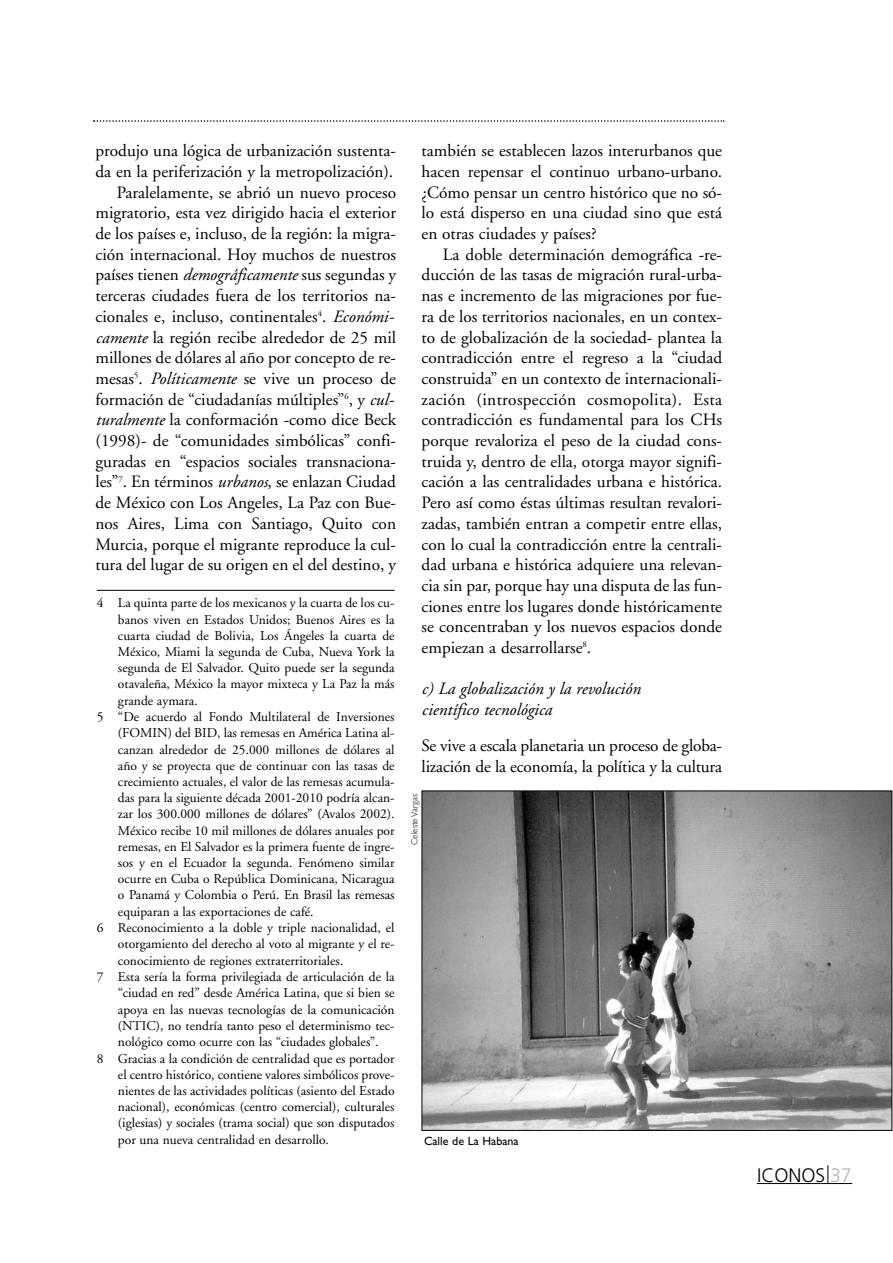
<style>
.page{position:relative;width:893px;height:1263px;background:#fff}
.page>*{position:absolute;margin:0;border:0;box-sizing:border-box;transform-origin:0 0}
.t1{font:300 19.5px "Frutiger";color:#000}
.t2{font:17.25px/20.7px "Adobe Garamond";color:#000;text-align:justify}
.t3{font:italic 17.25px/20.7px "Adobe Garamond";color:#000}
.t4{font:13.5px "Adobe Garamond";color:#000}
.t5{font:12px "Gill Sans";color:#000}
.t6{font:300 9px "Gill Sans";color:#000}
.s1{font-style:italic}
.s2{color:#b3b3b3}
</style>
<div class="page">
<hr style="left:756px;top:1183px;width:96px;height:1px;background:#000">
<svg style="left:827px;top:1165px;width:1px;height:18px"></svg>
<svg style="left:93px;top:120px;width:631px;height:2px"></svg>
<img style="left:423px;top:793px;width:467px;height:336px">
<div style="left:421px;top:791px;width:471px;height:340px;border:1px solid #000"></div>
<hr style="left:97px;top:590px;width:297px;height:1px;background:#000">
<p class="t2" style="left:95px;top:142px;width:302px;text-align:right">produjo una lógica de urbanización sustenta&shy;da en la periferización y la metropolización).<br>Paralelamente, se abrió un nuevo proceso migratorio, esta vez dirigido hacia el exterior de los países e, incluso, de la región: la migra&shy;ción internacional. Hoy muchos de nuestros países tienen <span class="s1">demográficamente</span> sus segundas y terceras ciudades fuera de los territorios na&shy;cionales e, incluso, continentales<sup>4</sup>. <span class="s1">Económi&shy;camente</span> la región recibe alrededor de 25 mil millones de dólares al año por concepto de re&shy;mesas<sup>5</sup>. <span class="s1">Políticamente</span> se vive un proceso de formación de “ciudadanías múltiples”<sup>6</sup>, y <span class="s1">cul&shy;turalmente</span> la conformación -como dice Beck (1998)- de “comunidades simbólicas” confi&shy;guradas en “espacios sociales transnaciona&shy;les”<sup>7</sup>. En términos <span class="s1">urbanos</span>, se enlazan Ciudad de México con Los Angeles, La Paz con Bue&shy;nos Aires, Lima con Santiago, Quito con Murcia, porque el migrante reproduce la cul&shy;tura del lugar de su origen en el del destino, y</p>
<p class="t2" style="left:421px;top:142px;width:302px">también se establecen lazos interurbanos que hacen repensar el continuo urbano-urbano. ¿Cómo pensar un centro histórico que no só&shy;lo está disperso en una ciudad sino que está en otras ciudades y países?</p>
<p class="t2" style="left:421px;top:245px;width:302px;text-indent:21px">La doble determinación demográfica -re&shy;ducción de las tasas de migración rural-urba&shy;nas e incremento de las migraciones por fue&shy;ra de los territorios nacionales, en un contex&shy;to de globalización de la sociedad- plantea la contradicción entre el regreso a la “ciudad construida” en un contexto de internacionali&shy;zación (introspección cosmopolita). Esta contradicción es fundamental para los CHs porque revaloriza el peso de la ciudad cons&shy;truida y, dentro de ella, otorga mayor signifi&shy;cación a las centralidades urbana e histórica.<br>Pero así como éstas últimas resultan revalori&shy;zadas, también entran a competir entre ellas, con lo cual la contradicción entre la centrali&shy;dad urbana e histórica adquiere una relevan&shy;cia sin par, porque hay una disputa de las fun&shy;ciones entre los lugares donde históricamente se concentraban y los nuevos espacios donde empiezan a desarrollarse<sup>8</sup>.</p>
<p class="t3" style="left:421px;top:680px;width:220px">c) La globalización y la revolución científico tecnológica</p>
<p class="t2" style="left:421px;top:737px;width:302px">Se vive a escala planetaria un proceso de globa&shy;lización de la economía, la política y la cultura</p>
<p class="t4" style="left:97px;top:598px;width:299px">4 La quinta parte de los mexicanos y la cuarta de los cu-</p>
<p class="t4" style="left:118px;top:614px;width:278px">banos viven en Estados Unidos; Buenos Aires es la</p>
<p class="t4" style="left:118px;top:630px;width:278px">cuarta ciudad de Bolivia, Los Ángeles la cuarta de</p>
<p class="t4" style="left:118px;top:646px;width:278px">México, Miami la segunda de Cuba, Nueva York la</p>
<p class="t4" style="left:118px;top:662px;width:278px">segunda de El Salvador. Quito puede ser la segunda</p>
<p class="t4" style="left:118px;top:679px;width:278px">otavaleña, México la mayor mixteca y La Paz la más</p>
<p class="t4" style="left:118px;top:695px;width:81px">grande aymara.</p>
<p class="t4" style="left:97px;top:711px;width:299px">5 “De acuerdo al Fondo Multilateral de Inversiones</p>
<p class="t4" style="left:118px;top:728px;width:278px">(FOMIN) del BID, las remesas en América Latina al-</p>
<p class="t4" style="left:118px;top:744px;width:278px">canzan alrededor de 25.000 millones de dólares al</p>
<p class="t4" style="left:118px;top:760px;width:278px">año y se proyecta que de continuar con las tasas de</p>
<p class="t4" style="left:118px;top:776px;width:278px">crecimiento actuales, el valor de las remesas acumula-</p>
<p class="t4" style="left:118px;top:792px;width:278px">das para la siguiente década 2001-2010 podría alcan-</p>
<p class="t4" style="left:118px;top:809px;width:278px">zar los 300.000 millones de dólares” (Avalos 2002).</p>
<p class="t4" style="left:118px;top:825px;width:278px">México recibe 10 mil millones de dólares anuales por</p>
<p class="t4" style="left:118px;top:841px;width:278px">remesas, en El Salvador es la primera fuente de ingre-</p>
<p class="t4" style="left:118px;top:857px;width:278px">sos y en el Ecuador la segunda. Fenómeno similar</p>
<p class="t4" style="left:118px;top:873px;width:278px">ocurre en Cuba o República Dominicana, Nicaragua</p>
<p class="t4" style="left:118px;top:890px;width:278px">o Panamá y Colombia o Perú. En Brasil las remesas</p>
<p class="t4" style="left:118px;top:906px;width:197px">equiparan a las exportaciones de café.</p>
<p class="t4" style="left:97px;top:922px;width:299px">6 Reconocimiento a la doble y triple nacionalidad, el</p>
<p class="t4" style="left:118px;top:939px;width:278px">otorgamiento del derecho al voto al migrante y el re-</p>
<p class="t4" style="left:118px;top:955px;width:227px">conocimiento de regiones extraterritoriales.</p>
<p class="t4" style="left:97px;top:971px;width:299px">7 Esta sería la forma privilegiada de articulación de la</p>
<p class="t4" style="left:118px;top:988px;width:278px">“ciudad en red” desde América Latina, que si bien se</p>
<p class="t4" style="left:118px;top:1004px;width:278px">apoya en las nuevas tecnologías de la comunicación</p>
<p class="t4" style="left:118px;top:1020px;width:278px">(NTIC), no tendría tanto peso el determinismo tec-</p>
<p class="t4" style="left:118px;top:1036px;width:262px">nológico como ocurre con las “ciudades globales”.</p>
<p class="t4" style="left:97px;top:1053px;width:299px">8 Gracias a la condición de centralidad que es portador</p>
<p class="t4" style="left:118px;top:1069px;width:278px">el centro histórico, contiene valores simbólicos prove-</p>
<p class="t4" style="left:118px;top:1085px;width:278px">nientes de las actividades políticas (asiento del Estado</p>
<p class="t4" style="left:118px;top:1102px;width:278px">nacional), económicas (centro comercial), culturales</p>
<p class="t4" style="left:118px;top:1118px;width:278px">(iglesias) y sociales (trama social) que son disputados</p>
<p class="t4" style="left:118px;top:1134px;width:212px">por una nueva centralidad en desarrollo.</p>
<p class="t6" style="left:411px;top:845px;width:52px;rotate:-90deg">Celeste Vargas</p>
<p class="t5" style="left:424px;top:1137px;width:96px">Calle de La Habana</p>
<p class="t1" style="left:757px;top:1167px;width:96px">ICONOS <span class="s2">37</span></p>
</div>
